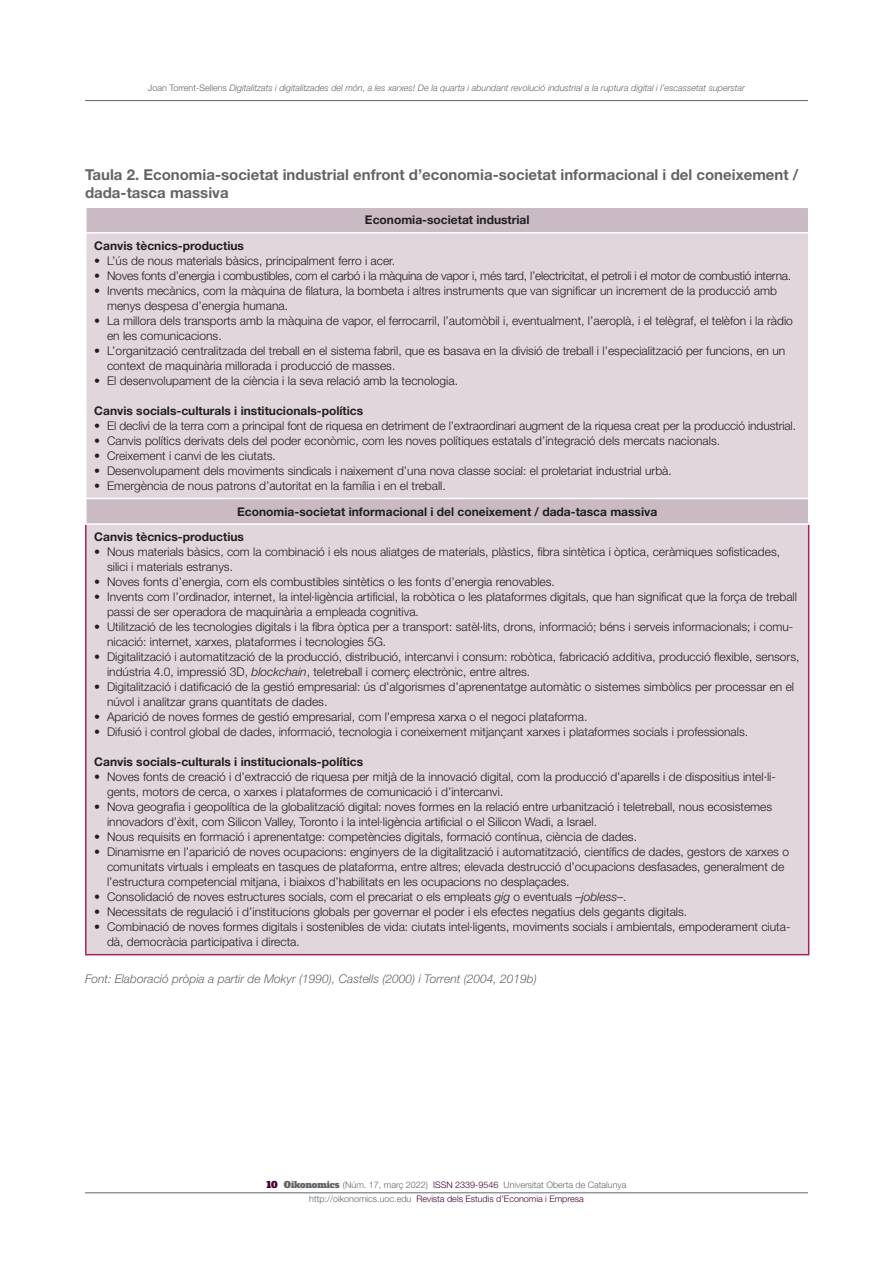
<style>
.page{position:relative;width:893px;height:1263px;background:#fff}
.page>*{position:absolute;margin:0;border:0;box-sizing:border-box;transform-origin:0 0}
.titulo_figures_taule{font:700 15px/18px "Helvetica Neue LT Std";color:#626568}
.t1{font:300 12px/15px "Helvetica Neue LT Std";color:#231f20}
.table_txt{font:700 12px "Helvetica Neue LT Std";color:#231f20}
.t2{font:300 12px "Helvetica Neue LT Std";letter-spacing:-.02em;color:#231f20}
.table_h1{font:700 12px "Helvetica Neue LT Std";color:#231f20}
.Fuente_figures_taule{font:italic 300 12px "Helvetica Neue LT Std";color:#626568}
.t3{font:italic 300 9px "Helvetica Neue LT Std";color:#626568}
.t4{font:300 9px/13.6px "Helvetica Neue LT Std";color:#626568;text-align:center}
.s1{font-style:normal}
.s2{font-style:italic}
.s3{font-family:"Alfa Slab One";font-weight:400;color:#460132}
.s4{font-family:"Alfa Slab One";font-weight:400}
.s5{color:#460132}
</style>
<div class="page">
<hr style="left:85px;top:100px;width:723px;height:1px;background:#626568">
<hr style="left:85px;top:1192px;width:723px;height:1px;background:#626568">
<div style="left:87px;top:208px;width:721px;height:24px;background:#c9bac4"></div>
<div style="left:87px;top:234px;width:721px;height:720px;background:#e0d6db"></div>
<hr style="left:85px;top:525px;width:2px;height:429px;background:#aa2156">
<hr style="left:808px;top:525px;width:1px;height:429px;background:#aa2156">
<hr style="left:85px;top:954px;width:724px;height:1px;background:#aa2156">
<hr style="left:85px;top:498px;width:724px;height:1px;background:#fff">
<hr style="left:85px;top:523px;width:724px;height:2px;background:#fff">
<p class="t3" style="left:148px;top:82px;width:599px"><span class="s1">Joan Torrent-Sellens</span> Digitalitzats i digitalitzades del món, a les xarxes! De la quarta i abundant revolució industrial a la ruptura digital i l’escassetat superstar</p>
<p class="titulo_figures_taule" style="left:85px;top:165px;width:715px">Taula 2. Economia-societat industrial enfront d’economia-societat informacional i del coneixement / dada-tasca massiva</p>
<p class="table_h1" style="left:365px;top:213px;width:166px">Economia-societat industrial</p>
<p class="table_txt" style="left:94px;top:238px;width:151px">Canvis tècnics-productius</p>
<p class="t1" style="left:94px;top:253px;width:302px">• L’ús de nous materials bàsics, principalment ferro i acer.</p>
<p class="t2" style="left:94px;top:268px;width:698px">• Noves fonts d’energia i combustibles, com el carbó i la màquina de vapor i, més tard, l’electricitat, el petroli i el motor de combustió interna.</p>
<p class="t1" style="left:107px;top:283px;width:671px;text-indent:-13px">• Invents mecànics, com la màquina de filatura, la bombeta i altres instruments que van significar un increment de la producció amb menys despesa d’energia humana.</p>
<p class="t1" style="left:107px;top:313px;width:687px;text-indent:-13px">• La millora dels transports amb la màquina de vapor, el ferrocarril, l’automòbil i, eventualment, l’aeroplà, i el telègraf, el telèfon i la ràdio en les comunicacions.</p>
<p class="t1" style="left:107px;top:343px;width:680px;text-indent:-13px">• L’organització centralitzada del treball en el sistema fabril, que es basava en la divisió de treball i l’especialització per funcions, en un context de maquinària millorada i producció de masses.</p>
<p class="t1" style="left:94px;top:373px;width:365px">• El desenvolupament de la ciència i la seva relació amb la tecnologia.</p>
<p class="table_txt" style="left:94px;top:403px;width:270px">Canvis socials-culturals i institucionals-polítics</p>
<p class="t1" style="left:94px;top:418px;width:703px">• El declivi de la terra com a principal font de riquesa en detriment de l’extraordinari augment de la riquesa creat per la producció industrial.</p>
<p class="t1" style="left:94px;top:433px;width:627px">• Canvis polítics derivats dels del poder econòmic, com les noves polítiques estatals d’integració dels mercats nacionals.</p>
<p class="t1" style="left:94px;top:448px;width:183px">• Creixement i canvi de les ciutats.</p>
<p class="t1" style="left:94px;top:463px;width:579px">• Desenvolupament dels moviments sindicals i naixement d’una nova classe social: el proletariat industrial urbà.</p>
<p class="t1" style="left:94px;top:478px;width:353px">• Emergència de nous patrons d’autoritat en la família i en el treball.</p>
<p class="table_h1" style="left:237px;top:504px;width:422px">Economia-societat informacional i del coneixement / dada-tasca massiva</p>
<p class="table_txt" style="left:94px;top:529px;width:151px">Canvis tècnics-productius</p>
<p class="t1" style="left:107px;top:544px;width:674px;text-indent:-13px">• Nous materials bàsics, com la combinació i els nous aliatges de materials, plàstics, fibra sintètica i òptica, ceràmiques sofisticades, silici i materials estranys.</p>
<p class="t1" style="left:94px;top:574px;width:462px">• Noves fonts d’energia, com els combustibles sintètics o les fonts d’energia renovables.</p>
<p class="t1" style="left:107px;top:589px;width:691px;text-indent:-13px">• Invents com l’ordinador, internet, la intel·ligència artificial, la robòtica o les plataformes digitals, que han significat que la força de treball passi de ser operadora de maquinària a empleada cognitiva.</p>
<p class="t1" style="left:107px;top:619px;width:688px;text-indent:-13px">• Utilització de les tecnologies digitals i la fibra òptica per a transport: satèl·lits, drons, informació; béns i serveis informacionals; i comu&shy;nicació: internet, xarxes, plataformes i tecnologies 5G.</p>
<p class="t1" style="left:107px;top:649px;width:694px;text-indent:-13px">• Digitalització i automatització de la producció, distribució, intercanvi i consum: robòtica, fabricació additiva, producció flexible, sensors, indústria 4.0, impressió 3D, <span class="s2">blockchain</span>, teletreball i comerç electrònic, entre altres.</p>
<p class="t1" style="left:107px;top:679px;width:689px;text-indent:-13px">• Digitalització i datificació de la gestió empresarial: ús d’algorismes d’aprenentatge automàtic o sistemes simbòlics per processar en el núvol i analitzar grans quantitats de dades.</p>
<p class="t1" style="left:94px;top:709px;width:495px">• Aparició de noves formes de gestió empresarial, com l’empresa xarxa o el negoci plataforma.</p>
<p class="t1" style="left:94px;top:724px;width:655px">• Difusió i control global de dades, informació, tecnologia i coneixement mitjançant xarxes i plataformes socials i professionals.</p>
<p class="table_txt" style="left:94px;top:754px;width:270px">Canvis socials-culturals i institucionals-polítics</p>
<p class="t1" style="left:107px;top:769px;width:670px;text-indent:-13px">• Noves fonts de creació i d’extracció de riquesa per mitjà de la innovació digital, com la producció d’aparells i de dispositius intel·li&shy;gents, motors de cerca, o xarxes i plataformes de comunicació i d’intercanvi.</p>
<p class="t1" style="left:107px;top:799px;width:667px;text-indent:-13px">• Nova geografia i geopolítica de la globalització digital: noves formes en la relació entre urbanització i teletreball, nous ecosistemes innovadors d’èxit, com Silicon Valley, Toronto i la intel·ligència artificial o el Silicon Wadi, a Israel.</p>
<p class="t1" style="left:94px;top:829px;width:544px">• Nous requisits en formació i aprenentatge: competències digitals, formació contínua, ciència de dades.</p>
<p class="t1" style="left:107px;top:844px;width:683px;text-indent:-13px">• Dinamisme en l’aparició de noves ocupacions: enginyers de la digitalització i automatització, científics de dades, gestors de xarxes o comunitats virtuals i empleats en tasques de plataforma, entre altres; elevada destrucció d’ocupacions desfasades, generalment de l’estructura competencial mitjana, i biaixos d’habilitats en les ocupacions no desplaçades.</p>
<p class="t1" style="left:94px;top:889px;width:534px">• Consolidació de noves estructures socials, com el precariat o els empleats <span class="s2">gig</span> o eventuals –<span class="s2">jobless</span>–.</p>
<p class="t1" style="left:94px;top:904px;width:594px">• Necessitats de regulació i d’institucions globals per governar el poder i els efectes negatius dels gegants digitals.</p>
<p class="t1" style="left:107px;top:919px;width:685px;text-indent:-13px">• Combinació de noves formes digitals i sostenibles de vida: ciutats intel·ligents, moviments socials i ambientals, empoderament ciuta&shy;dà, democràcia participativa i directa.</p>
<p class="Fuente_figures_taule" style="left:85px;top:972px;width:453px">Font: Elaboració pròpia a partir de Mokyr (1990), Castells (2000) i Torrent (2004, 2019b)</p>
<p class="t4" style="left:266px;top:1178px;width:361px"><span class="s3">10</span> <span class="s4">Oikonomics</span> (Núm. 17, març 2022) <span class="s5">ISSN 2339-9546</span> Universitat Oberta de Catalunya http://oikonomics.uoc.edu <span class="s5">Revista dels Estudis d’Economia i Empresa</span></p>
</div>
